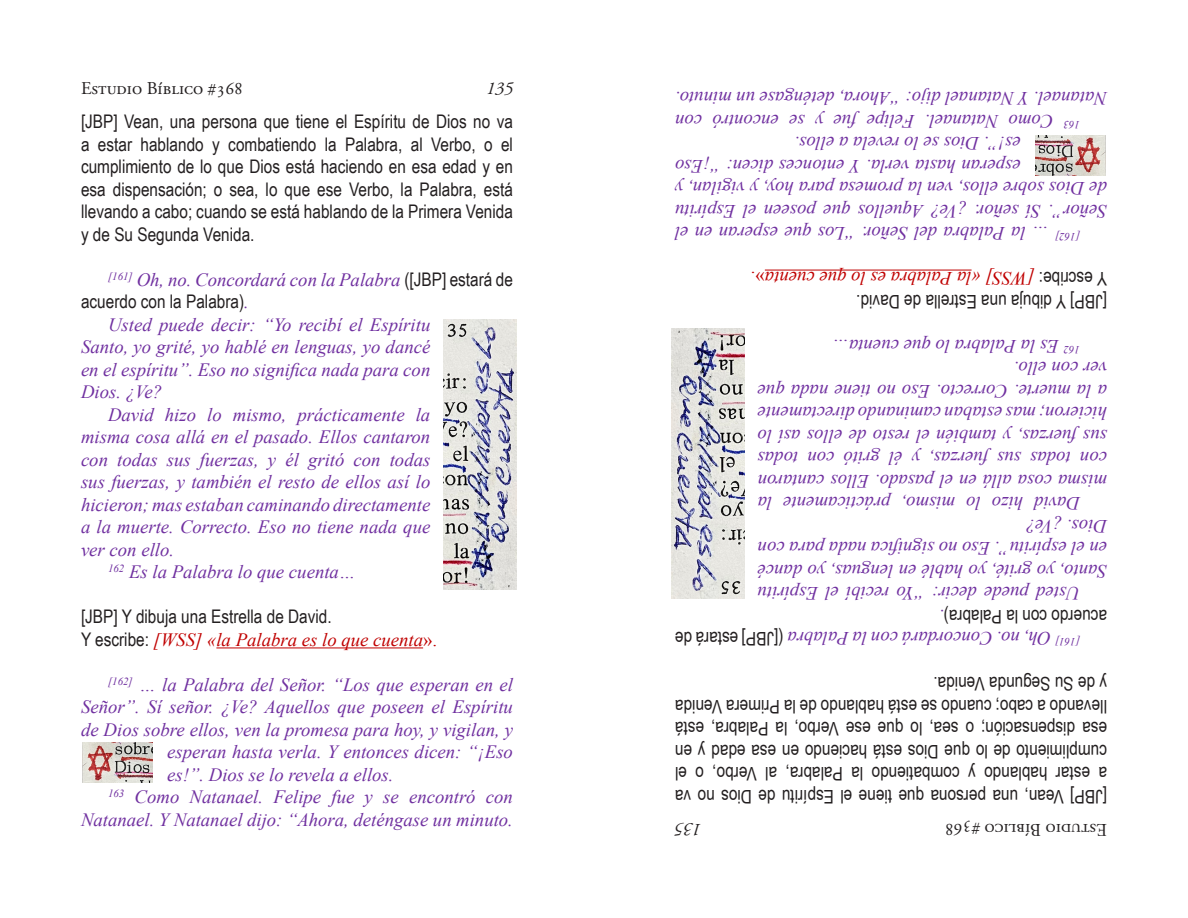
<style>
.page{position:relative;width:1188px;height:918px;background:#fff}
.page>*{position:absolute;margin:0;border:0;box-sizing:border-box;transform-origin:0 0}
.t1{font:italic 18.75px/22.5px "Times New Roman";color:#7030a0;text-align:justify}
.t2{font:18.75px/22.5px "Arial Narrow";color:#231f20;text-align:justify}
.t3{font:italic 18.75px "Times New Roman";color:#c00000}
.t4{font:18px "Adobe Garamond Pro";color:#231f20}
.t5{font:italic 18px "Adobe Garamond Pro";color:#231f20}
.t6{font:italic 10.95px "Times New Roman";color:#7030a0}
.s1{font-family:"Arial Narrow";font-style:normal;color:#231f20}
.s2{font-family:"Times New Roman";font-style:italic;color:#7030a0}
.s3{font-style:normal}
</style>
<div class="page">
<hr style="left:216px;top:648px;width:207px;height:1px;background:#c00000">
<img style="left:444px;top:320px;width:73px;height:269px">
<img style="left:82px;top:742px;width:71px;height:40px">
<hr style="left:765px;top:270px;width:207px;height:1px;background:#c00000">
<img style="left:671px;top:329px;width:73px;height:269px">
<img style="left:1035px;top:136px;width:71px;height:40px">
<p class="t4" style="left:81px;top:78px;width:164px">Estudio Bíblico #368</p>
<p class="t5" style="left:486px;top:78px;width:28px">135</p>
<p class="t2" style="left:81px;top:110px;width:433px">[JBP] Vean, una persona que tiene el Espíritu de Dios no va a estar hablando y combatiendo la Palabra, al Verbo, o el cumplimiento de lo que Dios está haciendo en esa edad y en esa dispensación; o sea, lo que ese Verbo, la Palabra, está llevando a cabo; cuando se está hablando de la Primera Venida y de Su Segunda Venida.</p>
<p class="t1" style="left:108px;top:268px;width:406px"><sup>[161]</sup> Oh, no. Concordará con la Palabra <span class="s1">([JBP] estará de</span></p>
<p class="t2" style="left:81px;top:290px;width:169px">acuerdo con la Palabra)<span class="s2">.</span></p>
<p class="t1" style="left:81px;top:313px;width:351px;text-indent:27px">Usted puede decir: “Yo recibí el Espíritu Santo, yo grité, yo hablé en lenguas, yo dancé en el espíritu”. Eso no significa nada para con Dios. ¿Ve?</p>
<p class="t1" style="left:108px;top:403px;width:324px">David hizo lo mismo, prácticamente la</p>
<p class="t1" style="left:81px;top:425px;width:351px">misma cosa allá en el pasado. Ellos cantaron</p>
<p class="t1" style="left:81px;top:448px;width:351px">con todas sus fuerzas, y él gritó con todas</p>
<p class="t1" style="left:81px;top:470px;width:351px">sus fuerzas, y también el resto de ellos así lo</p>
<p class="t1" style="left:81px;top:493px;width:351px">hicieron; mas estaban caminando directamente</p>
<p class="t1" style="left:81px;top:515px;width:351px">a la muerte. Correcto. Eso no tiene nada que</p>
<p class="t1" style="left:81px;top:538px;width:95px">ver con ello.</p>
<p class="t1" style="left:108px;top:560px;width:249px"><sup>162</sup> Es la Palabra lo que cuenta…</p>
<p class="t2" style="left:81px;top:605px;width:252px">[JBP] Y dibuja una Estrella de David.</p>
<p class="t3" style="left:81px;top:627px;width:358px"><span class="s1">Y escribe:</span> [WSS] «la Palabra es lo que cuenta<span class="s3">».</span></p>
<p class="t1" style="left:108px;top:673px;width:407px"><sup>[162]</sup> … la Palabra del Señor. “Los que esperan en el</p>
<p class="t1" style="left:81px;top:695px;width:433px">Señor”. Sí señor. ¿Ve? Aquellos que poseen el Espíritu</p>
<p class="t1" style="left:81px;top:718px;width:434px">de Dios sobre ellos, ven la promesa para hoy, y vigilan, y</p>
<p class="t1" style="left:167px;top:740px;width:347px">esperan hasta verla. Y entonces dicen: “¡Eso</p>
<p class="t1" style="left:167px;top:763px;width:228px">es!”. Dios se lo revela a ellos.</p>
<p class="t1" style="left:108px;top:785px;width:407px"><sup>163</sup> Como Natanael. Felipe fue y se encontró con</p>
<p class="t1" style="left:81px;top:808px;width:434px">Natanael. Y Natanael dijo: “Ahora, deténgase un minuto.</p>
<p class="t5" style="left:702px;top:840px;width:28px;rotate:-180deg">135</p>
<p class="t4" style="left:1107px;top:840px;width:164px;rotate:-180deg">Estudio Bíblico #368</p>
<p class="t1" style="left:1107px;top:110px;width:434px;rotate:-180deg">Natanael. Y Natanael dijo: “Ahora, deténgase un minuto.</p>
<p class="t1" style="left:1080px;top:133px;width:407px;rotate:-180deg"><sup>163</sup> Como Natanael. Felipe fue y se encontró con</p>
<p class="t1" style="left:1021px;top:155px;width:228px;rotate:-180deg">es!”. Dios se lo revela a ellos.</p>
<p class="t1" style="left:1021px;top:178px;width:347px;rotate:-180deg">esperan hasta verla. Y entonces dicen: “¡Eso</p>
<p class="t1" style="left:1107px;top:200px;width:434px;rotate:-180deg">de Dios sobre ellos, ven la promesa para hoy, y vigilan, y</p>
<p class="t1" style="left:1107px;top:223px;width:433px;rotate:-180deg">Señor”. Sí señor. ¿Ve? Aquellos que poseen el Espíritu</p>
<p class="t1" style="left:1080px;top:245px;width:407px;rotate:-180deg"><sup>[162]</sup> … la Palabra del Señor. “Los que esperan en el</p>
<p class="t3" style="left:1107px;top:291px;width:358px;rotate:-180deg"><span class="s1">Y escribe:</span> [WSS] «la Palabra es lo que cuenta<span class="s3">».</span></p>
<p class="t2" style="left:1107px;top:313px;width:252px;rotate:-180deg">[JBP] Y dibuja una Estrella de David.</p>
<p class="t1" style="left:1080px;top:358px;width:249px;rotate:-180deg"><sup>162</sup> Es la Palabra lo que cuenta…</p>
<p class="t1" style="left:1107px;top:380px;width:95px;rotate:-180deg">ver con ello.</p>
<p class="t1" style="left:1107px;top:403px;width:351px;rotate:-180deg">a la muerte. Correcto. Eso no tiene nada que</p>
<p class="t1" style="left:1107px;top:425px;width:351px;rotate:-180deg">hicieron; mas estaban caminando directamente</p>
<p class="t1" style="left:1107px;top:448px;width:351px;rotate:-180deg">sus fuerzas, y también el resto de ellos así lo</p>
<p class="t1" style="left:1107px;top:470px;width:351px;rotate:-180deg">con todas sus fuerzas, y él gritó con todas</p>
<p class="t1" style="left:1107px;top:493px;width:351px;rotate:-180deg">misma cosa allá en el pasado. Ellos cantaron</p>
<p class="t1" style="left:1080px;top:515px;width:324px;rotate:-180deg">David hizo lo mismo, prácticamente la</p>
<p class="t1" style="left:1107px;top:605px;width:351px;text-indent:27px;rotate:-180deg">Usted puede decir: “Yo recibí el Espíritu Santo, yo grité, yo hablé en lenguas, yo dancé en el espíritu”. Eso no significa nada para con Dios. ¿Ve?</p>
<p class="t2" style="left:1107px;top:628px;width:169px;rotate:-180deg">acuerdo con la Palabra)<span class="s2">.</span></p>
<p class="t1" style="left:1051px;top:650px;width:378px;rotate:-180deg">Oh, no. Concordará con la Palabra <span class="s1">([JBP] estará de</span></p>
<p class="t6" style="left:1080px;top:650px;width:26px;rotate:-180deg">[161]</p>
<p class="t2" style="left:1107px;top:808px;width:433px;rotate:-180deg">[JBP] Vean, una persona que tiene el Espíritu de Dios no va a estar hablando y combatiendo la Palabra, al Verbo, o el cumplimiento de lo que Dios está haciendo en esa edad y en esa dispensación; o sea, lo que ese Verbo, la Palabra, está llevando a cabo; cuando se está hablando de la Primera Venida y de Su Segunda Venida.</p>
</div>
